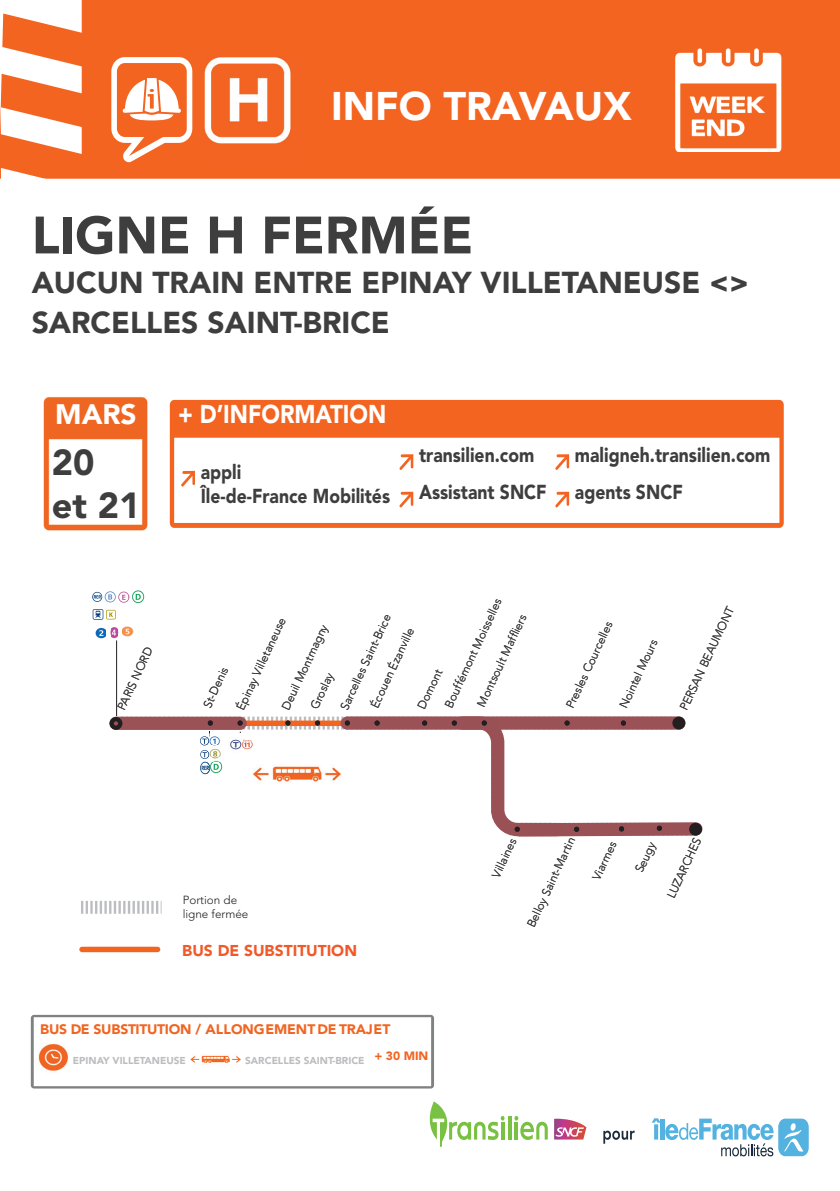
<style>
.page{position:relative;width:840px;height:1191px;background:#fff}
.page>*{position:absolute;margin:0;border:0;box-sizing:border-box;transform-origin:0 0}
.t1{font:900 52px "Avenir LT Std";color:#3e3e3f}
.t2{font:900 39.6px "Avenir LT Std";color:#fff}
.t3{font:900 36px/43.2px "Avenir LT Std";color:#3e3e3f}
.t4{font:900 30px/40px "Avenir LT Std";color:#3e3e3f}
.t5{font:900 28px "Avenir LT Std";color:#fff}
.t6{font:900 25.6px "Avenir LT Std";color:#fff;scale:.87 1}
.t7{font:900 20px/24px "Avenir LT Std";color:#3e3e3f;scale:.87 1}
.t8{font:900 15.6px "Avenir LT Std";letter-spacing:-.005em;color:#f15929}
.t9{font:900 13.8px "Avenir LT Std";letter-spacing:-.015em;color:#f16522}
.t10{font:900 12px "Avenir LT Std";color:#f36421}
.t11{font:300 11.8px/14px "Avenir LT Std";color:#231f20}
.t12{font:300 11.6px/24px "Avenir LT Std";color:#3e3e3f}
.t13{font:900 10px "Avenir LT Std";color:#bcbdc0}
</style>
<div class="page">
<div style="left:82px;top:0;width:757px;height:179px;background:#f36421"></div>
<svg style="left:0;top:0;width:82px;height:179px"></svg>
<svg style="left:111px;top:57px;width:81px;height:105px"></svg>
<svg style="left:109px;top:716px;width:137px;height:14px"></svg>
<div style="left:109px;top:717px;width:13px;height:13px;border:4px solid #231f20;border-radius:50%"></div>
<svg style="left:93px;top:609px;width:23px;height:10px"></svg>
<hr style="left:116px;top:640px;width:1px;height:76px;background:#231f20">
<svg style="left:81px;top:901px;width:80px;height:12px"></svg>
<div style="left:82px;top:946px;width:75px;height:6px;background:#f36421"></div>
<img style="left:129px;top:590px;width:16px;height:14px">
<svg style="left:92px;top:591px;width:37px;height:11px"></svg>
<img style="left:95px;top:627px;width:11px;height:12px">
<img style="left:110px;top:627px;width:9px;height:12px">
<img style="left:122px;top:626px;width:12px;height:11px">
<img style="left:198px;top:56px;width:104px;height:106px">
<img style="left:675px;top:49px;width:105px;height:103px">
<svg style="left:121px;top:716px;width:582px;height:121px"></svg>
<svg style="left:31px;top:1014px;width:403px;height:74px"></svg>
<img style="left:189px;top:1050px;width:55px;height:29px">
<img style="left:189px;top:1056px;width:55px;height:7px">
<img style="left:34px;top:1039px;width:37px;height:34px">
<img style="left:34px;top:1063px;width:36px;height:1px">
<svg style="left:603px;top:1130px;width:31px;height:13px"></svg>
<svg style="left:651px;top:1118px;width:157px;height:38px"></svg>
<svg style="left:554px;top:1118px;width:32px;height:21px"></svg>
<svg style="left:508px;top:1116px;width:3px;height:23px"></svg>
<svg style="left:429px;top:1101px;width:75px;height:45px"></svg>
<svg style="left:514px;top:1116px;width:33px;height:24px"></svg>
<img style="left:43px;top:396px;width:105px;height:135px">
<svg style="left:170px;top:400px;width:613px;height:128px"></svg>
<svg style="left:181px;top:471px;width:14px;height:16px"></svg>
<svg style="left:399px;top:454px;width:14px;height:16px"></svg>
<svg style="left:555px;top:454px;width:14px;height:16px"></svg>
<svg style="left:555px;top:492px;width:14px;height:15px"></svg>
<svg style="left:399px;top:492px;width:14px;height:15px"></svg>
<h2 class="t2" style="left:331px;top:82px;width:302px">INFO TRAVAUX</h2>
<h1 class="t1" style="left:32px;top:204px;width:443px">LIGNE H FERMÉE</h1>
<h3 class="t4" style="left:32px;top:263px;width:718px">AUCUN TRAIN ENTRE EPINAY VILLETANEUSE &lt;&gt;<br>SARCELLES SAINT-BRICE</h3>
<h3 class="t5" style="left:55px;top:398px;width:83px">MARS</h3>
<h3 class="t3" style="left:52px;top:440px;width:90px">20<br>et 21</h3>
<h3 class="t6" style="left:178px;top:398px;width:241px">+ D’INFORMATION</h3>
<h3 class="t7" style="left:201px;top:459px;width:219px">appli<br>Île-de-France Mobilités</h3>
<h3 class="t7" style="left:419px;top:443px;width:134px">transilien.com</h3>
<h3 class="t7" style="left:574px;top:443px;width:226px">maligneh.transilien.com</h3>
<h3 class="t7" style="left:419px;top:480px;width:148px">Assistant SNCF</h3>
<h3 class="t7" style="left:574px;top:480px;width:125px">agents SNCF</h3>
<p class="t12" style="left:110px;top:704px;width:69px;rotate:-65deg">PARIS NORD</p>
<p class="t12" style="left:415px;top:692px;width:120px;text-indent:-13px;rotate:-65deg">Domont<br>Bouffémont Moisselles</p>
<p class="t12" style="left:469px;top:701px;width:102px;rotate:-65deg">Montsoult Maffl iers</p>
<p class="t12" style="left:558px;top:702px;width:96px;rotate:-65deg">Presles Courcelles</p>
<p class="t12" style="left:333px;top:704px;width:106px;rotate:-65deg">Sarcelles Saint-Brice</p>
<p class="t12" style="left:229px;top:704px;width:102px;rotate:-65deg">Épinay Villetaneuse</p>
<p class="t12" style="left:274px;top:704px;width:94px;rotate:-65deg">Deuil Montmagny</p>
<p class="t12" style="left:363px;top:702px;width:88px;rotate:-65deg">Écouen Ézanville</p>
<p class="t12" style="left:611px;top:702px;width:76px;rotate:-65deg">Nointel Mours</p>
<p class="t12" style="left:196px;top:702px;width:45px;rotate:-65deg">St-Denis</p>
<p class="t12" style="left:303px;top:703px;width:40px;rotate:-65deg">Groslay</p>
<p class="t12" style="left:672px;top:704px;width:114px;rotate:-65deg">PERSAN BEAUMONT</p>
<p class="t11" style="left:182px;top:893px;width:67px">Portion de ligne fermée</p>
<h3 class="t8" style="left:182px;top:941px;width:176px">BUS DE SUBSTITUTION</h3>
<p class="t12" style="left:484px;top:872px;width:43px;rotate:-65deg">Villaines</p>
<p class="t12" style="left:519px;top:921px;width:99px;rotate:-65deg">Belloy Saint-Martin</p>
<p class="t12" style="left:584px;top:874px;width:43px;rotate:-65deg">Viarmes</p>
<p class="t12" style="left:627px;top:866px;width:34px;rotate:-65deg">Seugy</p>
<p class="t12" style="left:659px;top:892px;width:67px;rotate:-65deg">LUZARCHES</p>
<p class="t9" style="left:40px;top:1020px;width:351px">BUS DE SUBSTITUTION / ALLONGEMENT DE TRAJET</p>
<p class="t13" style="left:73px;top:1054px;width:114px">EPINAY VILLETANEUSE</p>
<p class="t13" style="left:245px;top:1054px;width:121px">SARCELLES SAINT-BRICE</p>
<p class="t10" style="left:374px;top:1048px;width:55px">+ 30 MIN</p>
</div>
